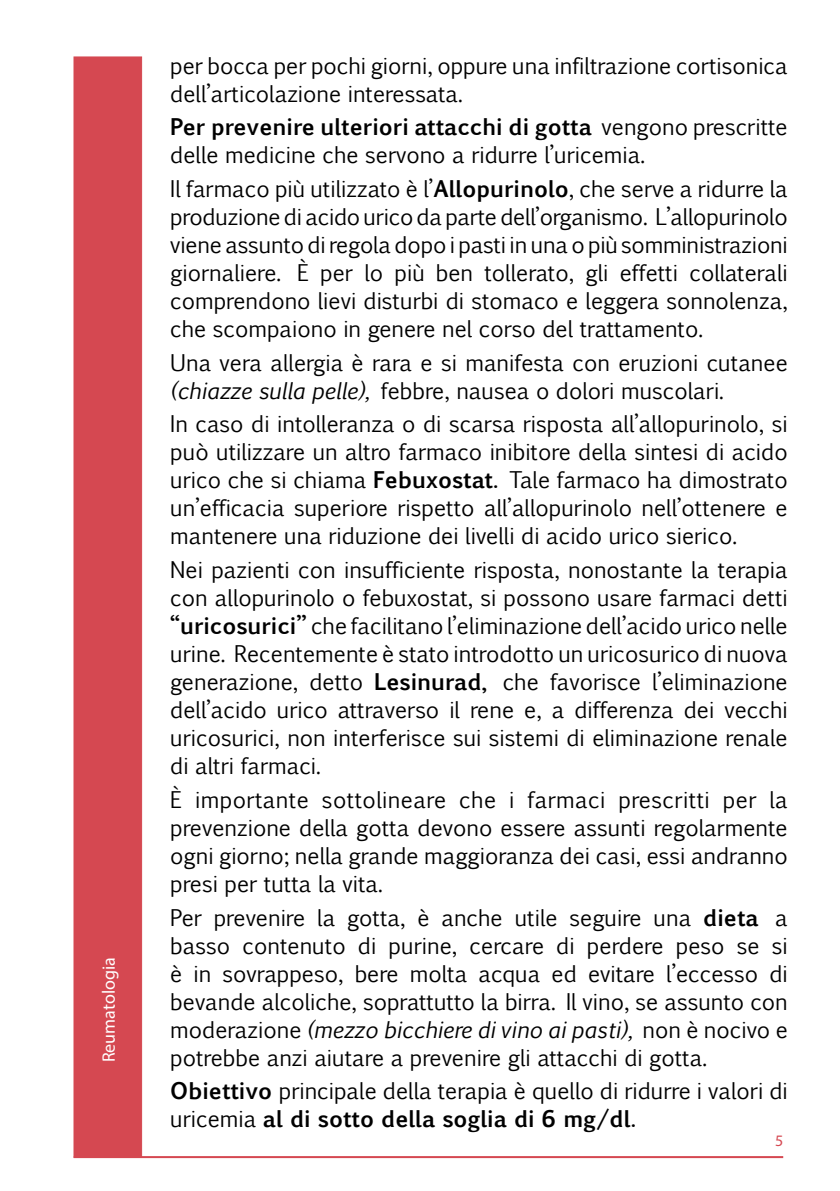
<style>
.page{position:relative;width:840px;height:1191px;background:#fff}
.page>*{position:absolute;margin:0;border:0;box-sizing:border-box;transform-origin:0 0}
.t1{font:22px/28px "Euphemia UCAS";color:#000;text-align:justify}
.t2{font:18px "Myriad Pro";color:#fff}
.t3{font:16px "Myriad Pro";color:#d54851}
.s1{font-weight:700}
.s2{font-style:italic}
</style>
<div class="page">
<div style="left:74px;top:57px;width:68px;height:1100px;background:#d54851"></div>
<hr style="left:74px;top:1156px;width:708px;height:2px;background:#d54851">
<p class="t2" style="left:98px;top:1062px;width:107px;rotate:-90deg">Reumatologia</p>
<p class="t1" style="left:170px;top:50px;width:618px">per bocca per pochi giorni, oppure una infiltrazione cortisonica dell’articolazione interessata.</p>
<p class="t1" style="left:170px;top:112px;width:618px"><span class="s1">Per prevenire ulteriori attacchi di gotta</span> vengono prescritte delle medicine che servono a ridurre l’uricemia.</p>
<p class="t1" style="left:170px;top:174px;width:618px">Il farmaco più utilizzato è l’<span class="s1">Allopurinolo</span>, che serve a ridurre la produzione di acido urico da parte dell’organismo. L’allopurinolo viene assunto di regola dopo i pasti in una o più somministrazioni giornaliere. È per lo più ben tollerato, gli effetti collaterali comprendono lievi disturbi di stomaco e leggera sonnolenza, che scompaiono in genere nel corso del trattamento.</p>
<p class="t1" style="left:170px;top:347px;width:618px">Una vera allergia è rara e si manifesta con eruzioni cutanee <span class="s2">(chiazze sulla pelle),</span> febbre, nausea o dolori muscolari.</p>
<p class="t1" style="left:170px;top:409px;width:618px">In caso di intolleranza o di scarsa risposta all’allopurinolo, si può utilizzare un altro farmaco inibitore della sintesi di acido urico che si chiama <span class="s1">Febuxostat.</span> Tale farmaco ha dimostrato un’efficacia superiore rispetto all’allopurinolo nell’ottenere e mantenere una riduzione dei livelli di acido urico sierico.</p>
<p class="t1" style="left:170px;top:555px;width:618px">Nei pazienti con insufficiente risposta, nonostante la terapia con allopurinolo o febuxostat, si possono usare farmaci detti <span class="s1">“uricosurici”</span> che facilitano l’eliminazione dell’acido urico nelle urine. Recentemente è stato introdotto un uricosurico di nuova generazione, detto <span class="s1">Lesinurad,</span> che favorisce l’eliminazione dell’acido urico attraverso il rene e, a differenza dei vecchi uricosurici, non interferisce sui sistemi di eliminazione renale di altri farmaci.</p>
<p class="t1" style="left:170px;top:784px;width:618px">È importante sottolineare che i farmaci prescritti per la prevenzione della gotta devono essere assunti regolarmente ogni giorno; nella grande maggioranza dei casi, essi andranno presi per tutta la vita.</p>
<p class="t1" style="left:170px;top:902px;width:618px">Per prevenire la gotta, è anche utile seguire una <span class="s1">dieta</span> a basso contenuto di purine, cercare di perdere peso se si è in sovrappeso, bere molta acqua ed evitare l’eccesso di bevande alcoliche, soprattutto la birra. Il vino, se assunto con moderazione <span class="s2">(mezzo bicchiere di vino ai pasti),</span> non è nocivo e potrebbe anzi aiutare a prevenire gli attacchi di gotta.</p>
<p class="t1" style="left:170px;top:1076px;width:618px"><span class="s1">Obiettivo</span> principale della terapia è quello di ridurre i valori di uricemia <span class="s1">al di sotto della soglia di 6 mg/dl.</span></p>
<p class="t3" style="left:774px;top:1131px;width:10px">5</p>
</div>
